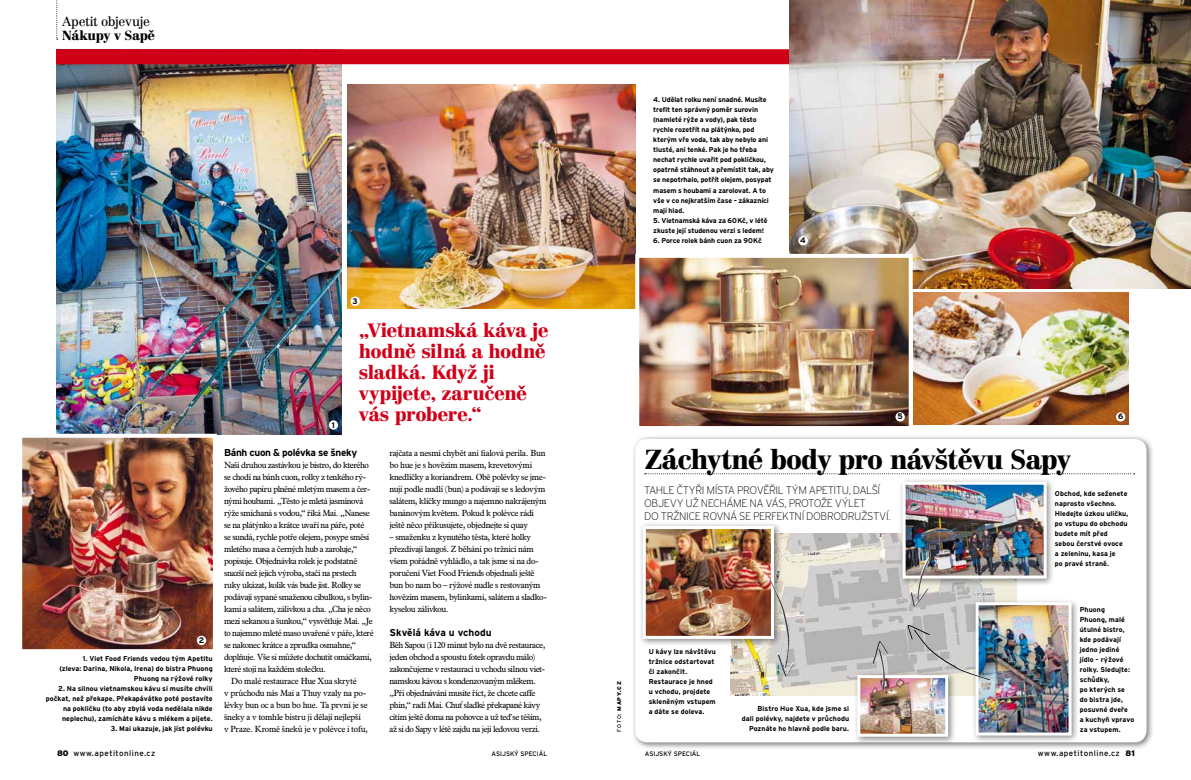
<style>
.page{position:relative;width:1191px;height:780px;background:#fff}
.page>*{position:absolute;margin:0;border:0;box-sizing:border-box;transform-origin:0 0}
.t1{font:900 27px "Centennial CE";letter-spacing:-.04em;color:#000}
.t2{font:900 19px/21px "Centennial CE";letter-spacing:-.03em;color:#d10019}
.t3{font:13px "Centennial CE";letter-spacing:-.03em;color:#000}
.t4{font:900 13px "Centennial CE";letter-spacing:-.025em;color:#000}
.t5{font:200 11px/13px "Interstate OT";letter-spacing:-.03em;color:#000}
.t6{font:700 10px "Interstate OT";letter-spacing:-.03em;color:#000}
.t7{font:700 10px "Interstate OT";color:#000}
.t8{font:8.7px/12px "News Plantin CE";letter-spacing:-.03em;color:#000}
.t9{font:8.7px "News Plantin CE";letter-spacing:-.01em;color:#000}
.t10{font:8px "Interstate OT";letter-spacing:.06em;color:#000}
.t11{font:700 8px "Interstate OT";color:#000}
.t12{font:700 7px/10px "Interstate OT";color:#000}
.t13{font:6.5px "Interstate OT";color:#000}
.t14{font:900 5.5px "Interstate OT";letter-spacing:.12em;color:#000}
.s1{font-weight:400}
.s2{font-weight:900}
</style>
<div class="page">
<svg style="left:56px;top:0;width:2px;height:40px"></svg>
<img style="left:56px;top:64px;width:286px;height:370px">
<img style="left:23px;top:438px;width:189px;height:210px">
<div style="left:18px;top:433px;width:199px;height:220px;border:4px solid #fff"></div>
<img style="left:348px;top:84px;width:287px;height:224px">
<div style="left:197px;top:635px;width:9px;height:10px;background:#fff;border-radius:50%"></div>
<div style="left:329px;top:420px;width:9px;height:9px;background:#fff;border-radius:50%"></div>
<svg style="left:350px;top:296px;width:10px;height:10px"></svg>
<div style="left:631px;top:434px;width:523px;height:316px;background:#000;opacity:.55"></div>
<div style="left:635px;top:439px;width:511px;height:303px;background:#fff;border-radius:12px"></div>
<div style="left:56px;top:49px;width:1081px;height:15px;background:#d10019"></div>
<img style="left:789px;top:0;width:402px;height:288px">
<img style="left:640px;top:259px;width:267px;height:166px">
<div style="left:635px;top:254px;width:277px;height:176px;border:4px solid #fff"></div>
<img style="left:731px;top:533px;width:285px;height:162px">
<div style="left:898px;top:477px;width:156px;height:109px;background:#000;opacity:.45"></div>
<img style="left:906px;top:485px;width:136px;height:89px">
<div style="left:902px;top:481px;width:144px;height:97px;border:3px solid #fff"></div>
<div style="left:971px;top:598px;width:108px;height:145px;background:#000;opacity:.45"></div>
<img style="left:979px;top:606px;width:88px;height:125px">
<div style="left:975px;top:602px;width:96px;height:133px;border:3px solid #fff"></div>
<div style="left:638px;top:521px;width:144px;height:125px;background:#000;opacity:.45"></div>
<img style="left:647px;top:530px;width:123px;height:105px">
<div style="left:643px;top:526px;width:131px;height:113px;border:3px solid #fff"></div>
<img style="left:768px;top:577px;width:26px;height:99px">
<div style="left:853px;top:670px;width:103px;height:74px;background:#000;opacity:.45"></div>
<img style="left:861px;top:679px;width:83px;height:53px">
<div style="left:857px;top:675px;width:91px;height:61px;border:3px solid #fff"></div>
<img style="left:910px;top:556px;width:19px;height:50px">
<img style="left:907px;top:624px;width:83px;height:56px">
<img style="left:872px;top:640px;width:16px;height:50px">
<img style="left:913px;top:292px;width:216px;height:132px">
<svg style="left:644px;top:473px;width:490px;height:1px"></svg>
<div style="left:798px;top:236px;width:9px;height:9px;background:#fff;border-radius:50%"></div>
<div style="left:1116px;top:412px;width:9px;height:9px;background:#fff;border-radius:50%"></div>
<div style="left:895px;top:412px;width:10px;height:9px;background:#fff;border-radius:50%"></div>
<h3 class="t3" style="left:62px;top:13px;width:89px">Apetit objevuje</h3>
<h3 class="t4" style="left:62px;top:27px;width:94px">Nákupy v Sapě</h3>
<p class="t11" style="left:199px;top:635px;width:7px">2</p>
<p class="t12" style="left:59px;top:653px;width:155px;text-align:right">1. Viet Food Friends vedou tým Apetitu (zleva: Darina, Nikola, Irena) do bistra Phuong<br>Phuong na rýžové rolky</p>
<p class="t12" style="left:46px;top:683px;width:168px;text-align:right">2. Na silnou vietnamskou kávu si musíte chvíli počkat, než překape. Překapávátko poté postavíte na pokličku (to aby zbylá voda nedělala nikde neplechu), zamícháte kávu s mlékem a pijete.</p>
<p class="t12" style="left:111px;top:723px;width:103px">3. Mai ukazuje, jak jíst polévku</p>
<p class="t11" style="left:332px;top:420px;width:5px">1</p>
<p class="t11" style="left:352px;top:296px;width:7px">3</p>
<h2 class="t2" style="left:359px;top:319px;width:191px">„Vietnamská káva je hodně silná a hodně sladká. Když ji vypijete, zaručeně vás probere.“</h2>
<p class="t6" style="left:224px;top:446px;width:135px">Bánh cuon &amp; polévka se šneky</p>
<p class="t8" style="left:224px;top:459px;width:146px">Naší druhou zastávkou je bistro, do kterého</p>
<p class="t8" style="left:224px;top:471px;width:143px">se chodí na bánh cuon, rolky z tenkého rý-</p>
<p class="t8" style="left:224px;top:483px;width:148px">žového papíru plněné mletým masem a čer-</p>
<p class="t8" style="left:224px;top:495px;width:141px">nými houbami. „Těsto je mletá jasmínová</p>
<p class="t8" style="left:224px;top:507px;width:147px">rýže smíchaná s vodou,“ říká Mai. „Nanese</p>
<p class="t8" style="left:224px;top:519px;width:142px">se na plátýnko a krátce uvaří na páře, poté</p>
<p class="t8" style="left:224px;top:531px;width:146px">se sundá, rychle potře olejem, posype směsí</p>
<p class="t8" style="left:224px;top:543px;width:135px">mletého masa a černých hub a zaroluje,“</p>
<p class="t8" style="left:224px;top:555px;width:135px">popisuje. Objednávka rolek je podstatně</p>
<p class="t8" style="left:224px;top:567px;width:134px">snazší než jejich výroba, stačí na prstech</p>
<p class="t8" style="left:224px;top:579px;width:138px">ruky ukázat, kolik vás bude jíst. Rolky se</p>
<p class="t8" style="left:224px;top:591px;width:150px">podávají sypané smaženou cibulkou, s bylin-</p>
<p class="t8" style="left:224px;top:603px;width:148px">kami a salátem, zálivkou a cha. „Cha je něco</p>
<p class="t8" style="left:224px;top:615px;width:150px">mezi sekanou a šunkou,“ vysvětluje Mai. „Je</p>
<p class="t8" style="left:224px;top:627px;width:151px">to najemno mleté maso uvařené v páře, které</p>
<p class="t8" style="left:224px;top:639px;width:134px">se nakonec krátce a zprudka osmahne,“</p>
<p class="t8" style="left:224px;top:651px;width:149px">doplňuje. Vše si můžete dochutit omáčkami,</p>
<p class="t8" style="left:224px;top:663px;width:104px">které stojí na každém stolečku.</p>
<p class="t9" style="left:231px;top:676px;width:127px">Do malé restaurace Hue Xua skryté</p>
<p class="t9" style="left:224px;top:688px;width:144px">v průchodu nás Mai a Thuy vzaly na po-</p>
<p class="t8" style="left:224px;top:699px;width:145px">lévky bun oc a bun bo hue. Ta první je se</p>
<p class="t8" style="left:224px;top:711px;width:138px">šneky a v tomhle bistru ji dělají nejlepší</p>
<p class="t8" style="left:224px;top:723px;width:145px">v Praze. Kromě šneků je v polévce i tofu,</p>
<p class="t8" style="left:389px;top:447px;width:158px">rajčata a nesmí chybět ani fialová perila. Bun bo hue je s hovězím masem, krevetovými knedlíčky a koriandrem. Obě polévky se jme&shy;nují podle nudlí (bun) a podávají se s ledovým salátem, klíčky mungo a najemno nakrájeným banánovým květem. Pokud k polévce rádi ještě něco přikusujete, objednejte si quay</p>
<p class="t8" style="left:389px;top:531px;width:159px">– smaženku z kynutého těsta, které holky přezdívají langoš. Z běhání po tržnici nám všem pořádně vyhládlo, a tak jsme si na do&shy;poručení Viet Food Friends objednali ještě bun bo nam bo – rýžové nudle s restovaným hovězím masem, bylinkami, salátem a sladko&shy;kyselou zálivkou.</p>
<p class="t7" style="left:389px;top:626px;width:104px">Skvělá káva u vchodu</p>
<p class="t8" style="left:389px;top:639px;width:157px">Běh Sapou (i 120 minut bylo na dvě restaurace, jeden obchod a spoustu fotek opravdu málo) zakončujeme v restauraci u vchodu silnou viet&shy;namskou kávou s kondenzovaným mlékem. „Při objednávání musíte říct, že chcete caffe phin,“ radí Mai. Chuť sladké překapané kávy cítím ještě doma na pohovce a už teď se těším, až si do Sapy v létě zajdu na její ledovou verzi.</p>
<p class="t12" style="left:653px;top:95px;width:122px">4. Udělat rolku není snadné. Musíte trefit ten správný poměr surovin (namleté rýže a vody), pak těsto rychle rozetřít na plátýnko, pod kterým vře voda, tak aby nebylo ani tlusté, ani tenké. Pak je ho třeba nechat rychle uvařit pod pokličkou, opatrně stáhnout a přemístit tak, aby se nepotrhalo, potřít olejem, posypat masem s houbami a zarolovat. A to vše v co nejkratším čase – zákazníci mají hlad.</p>
<p class="t12" style="left:653px;top:215px;width:116px">5. Vietnamská káva za 60Kč, v létě zkuste její studenou verzi s ledem!</p>
<p class="t12" style="left:653px;top:235px;width:110px">6. Porce rolek bánh cuon za 90Kč</p>
<p class="t11" style="left:800px;top:236px;width:7px">4</p>
<p class="t14" style="left:615px;top:731px;width:52px;rotate:-90deg"><span class="s1">foto:</span> mapy.cz</p>
<p class="t11" style="left:897px;top:411px;width:7px">5</p>
<p class="t11" style="left:1118px;top:411px;width:7px">6</p>
<h1 class="t1" style="left:644px;top:443px;width:428px">Záchytné body pro návštěvu Sapy</h1>
<p class="t5" style="left:644px;top:484px;width:248px">TAH LE ČTYŘI M ÍSTA PROVĚŘIL TÝM APETITU, DALŠÍ<br>OBJEVY UŽ NECHÁM E NA VÁS, PROTOŽE VÝLET<br>DO TRŽNICE ROVNÁ SE PERFEKTNÍ DOBRODRUŽSTVÍ.</p>
<p class="t12" style="left:649px;top:646px;width:69px">U kávy lze návštěvu tržnice odstartovat či zakončit.<br>Restaurace je hned u vchodu, projdete skleněným vstupem a dáte se doleva.</p>
<p class="t12" style="left:742px;top:703px;width:109px;text-align:right">Bistro Hue Xua, kde jsme si<br>dali polévky, najdete v průchodu<br>Poznáte ho hlavně podle baru.</p>
<p class="t12" style="left:1054px;top:488px;width:75px">Obchod, kde seženete naprosto všechno.<br>Hledejte úzkou uličku, po vstupu do obchodu budete mít před sebou čerstvé ovoce a zeleninu, kasa je<br>po pravé straně.</p>
<p class="t12" style="left:1079px;top:604px;width:56px">Phuong<br>Phuong, malé útulné bistro, kde podávají jedno jediné jídlo – rýžové rolky. Sledujte: schůdky,<br>po kterých se do bistra jde, posuvné dveře<br>a kuchyň vpravo za vstupem.</p>
<p class="t10" style="left:57px;top:748px;width:100px"><span class="s2">80</span> www.apetitonline.cz</p>
<p class="t10" style="left:1037px;top:748px;width:98px">www.apetitonline.cz <span class="s2">81</span></p>
<p class="t13" style="left:491px;top:750px;width:57px">Asijský speciál</p>
<p class="t13" style="left:645px;top:750px;width:57px">asijský speciál</p>
</div>
